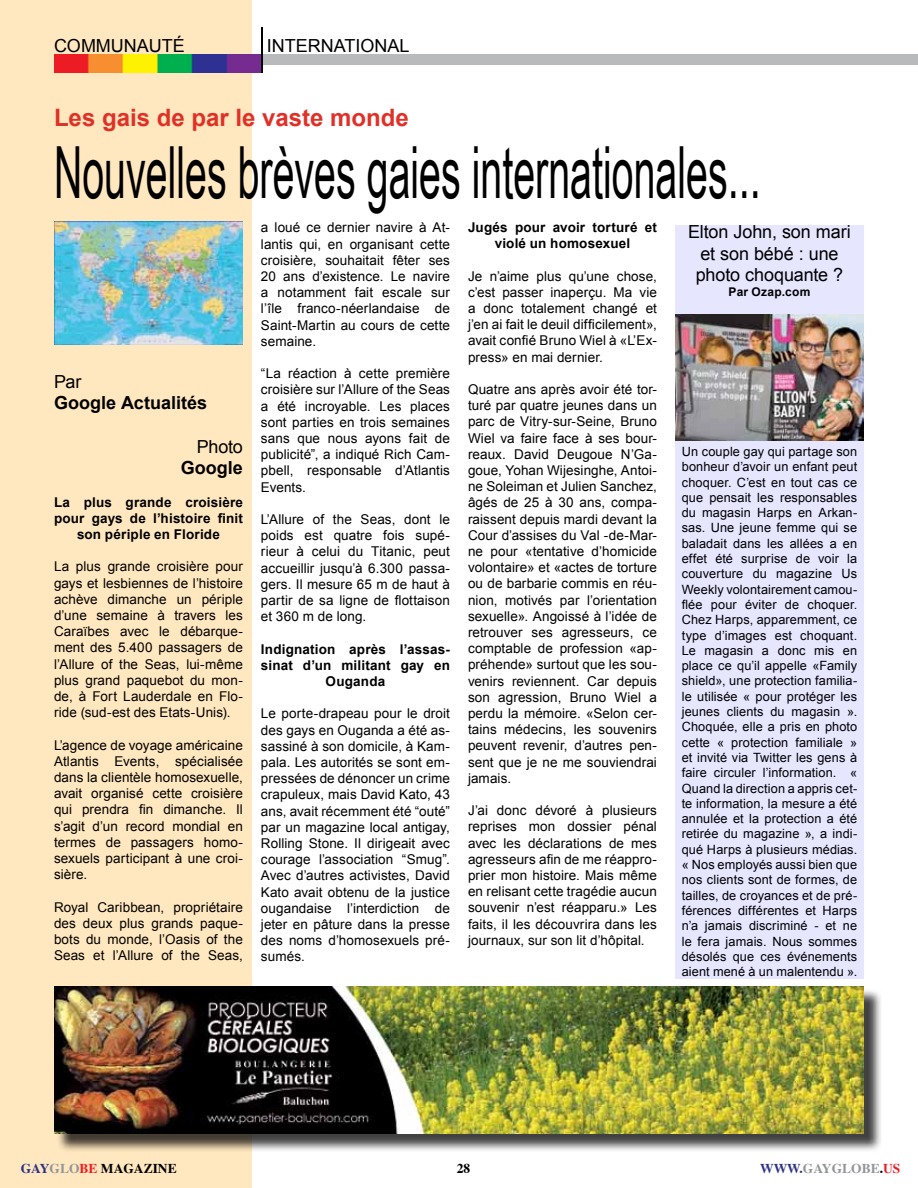
<style>
.page{position:relative;width:918px;height:1188px;background:#fff}
.page>*{position:absolute;margin:0;border:0;box-sizing:border-box;transform-origin:0 0}
.t1{font:72px "Arial Narrow";color:#000;scale:.67 1}
.t2{font:700 24px "Arial";color:#e03128}
.t3{font:18px/21.6px "Arial";letter-spacing:-.005em;color:#000;text-align:center}
.t4{font:700 18px "Arial";color:#000}
.t5{font:13.5px/16.2px "Arial";letter-spacing:.005em;color:#000;text-align:justify}
.t6{font:700 13.5px/16.2px "Arial";letter-spacing:.01em;color:#000;text-align:center}
.t7{font:700 13.5px "Times";color:#000}
.t8{font:700 13.5px "Times";color:#939598}
.t9{font:12.75px/15.3px "Arial";letter-spacing:.01em;color:#000;text-align:justify}
.t10{font:700 12px "Arial";letter-spacing:.02em;color:#000}
.s1{color:#2d3185}
.s2{color:#939598}
.s3{color:#ed1d24}
.s4{color:#000}
</style>
<div class="page">
<div style="left:0;top:0;width:252px;height:1188px;background:#ffe8bf"></div>
<img style="left:54px;top:54px;width:207px;height:19px">
<div style="left:261px;top:54px;width:657px;height:10px;background:#b8babc"></div>
<hr style="left:261px;top:27px;width:1px;height:45px;background:#000">
<img style="left:54px;top:222px;width:189px;height:123px">
<div style="left:675px;top:225px;width:189px;height:753px;background:#e6e7ff"></div>
<img style="left:675px;top:315px;width:189px;height:126px">
<div style="left:56px;top:989px;width:826px;height:164px;background:#000;opacity:.75"></div>
<img style="left:54px;top:986px;width:810px;height:148px">
<h3 class="t3" style="left:54px;top:35px;width:132px">COMMUNAUTÉ</h3>
<h3 class="t3" style="left:267px;top:35px;width:144px">INTERNATIONAL</h3>
<h2 class="t2" style="left:54px;top:102px;width:356px">Les gais de par le vaste monde</h2>
<h1 class="t1" style="left:54px;top:120px;width:1056px">Nouvelles brèves gaies internationales...</h1>
<h3 class="t3" style="left:54px;top:371px;width:29px">Par</h3>
<h3 class="t4" style="left:54px;top:391px;width:155px">Google Actualités</h3>
<h3 class="t3" style="left:197px;top:436px;width:48px">Photo</h3>
<h3 class="t4" style="left:181px;top:456px;width:64px">Google</h3>
<p class="t6" style="left:54px;top:494px;width:190px">La plus grande croisière pour gays de l’histoire finit son périple en Floride</p>
<p class="t5" style="left:54px;top:559px;width:191px">La plus grande croisière pour gays et lesbiennes de l’histoire achève dimanche un périple d’une semaine à travers les Caraïbes avec le débarque&shy;ment des 5.400 passagers de l’Allure of the Seas, lui-même plus grand paquebot du mon&shy;de, à Fort Lauderdale en Flo&shy;ride (sud-est des Etats-Unis).</p>
<p class="t5" style="left:54px;top:737px;width:190px">L’agence de voyage américaine Atlantis Events, spécialisée dans la clientèle homosexuelle, avait organisé cette croisière qui prendra fin dimanche. Il s’agit d’un record mondial en termes de passagers homo&shy;sexuels participant à une croi&shy;sière.</p>
<p class="t5" style="left:54px;top:899px;width:190px">Royal Caribbean, propriétaire des deux plus grands paque&shy;bots du monde, l’Oasis of the Seas et l’Allure of the Seas,</p>
<p class="t5" style="left:261px;top:220px;width:190px">a loué ce dernier navire à At&shy;lantis qui, en organisant cette croisière, souhaitait fêter ses 20 ans d’existence. Le navire a notamment fait escale sur l’île franco-néerlandaise de Saint-Martin au cours de cette semaine.</p>
<p class="t5" style="left:261px;top:365px;width:190px">“La réaction à cette première croisière sur l’Allure of the Seas a été incroyable. Les places sont parties en trois semaines sans que nous ayons fait de publicité”, a indiqué Rich Cam&shy;pbell, responsable d’Atlantis Events.</p>
<p class="t5" style="left:261px;top:511px;width:190px">L’Allure of the Seas, dont le poids est quatre fois supé&shy;rieur à celui du Titanic, peut accueillir jusqu’à 6.300 passa&shy;gers. Il mesure 65 m de haut à partir de sa ligne de flottaison et 360 m de long.</p>
<p class="t6" style="left:261px;top:641px;width:191px">Indignation après l’assas&shy;sinat d’un militant gay en<br>Ouganda</p>
<p class="t5" style="left:261px;top:706px;width:190px">Le porte-drapeau pour le droit des gays en Ouganda a été as&shy;sassiné à son domicile, à Kam&shy;pala. Les autorités se sont em&shy;pressées de dénoncer un crime crapuleux, mais David Kato, 43 ans, avait récemment été “outé” par un magazine local antigay, Rolling Stone. Il dirigeait avec courage l’association “Smug”.<br>Avec d’autres activistes, David Kato avait obtenu de la justice ougandaise l’interdiction de jeter en pâture dans la presse des noms d’homosexuels pré&shy;sumés.</p>
<p class="t6" style="left:468px;top:220px;width:190px">Jugés pour avoir torturé et violé un homosexuel</p>
<p class="t5" style="left:468px;top:268px;width:190px">Je n’aime plus qu’une chose, c’est passer inaperçu. Ma vie a donc totalement changé et j’en ai fait le deuil difficilement», avait confié Bruno Wiel à «L’Ex&shy;press» en mai dernier.</p>
<p class="t5" style="left:468px;top:381px;width:191px">Quatre ans après avoir été tor&shy;turé par quatre jeunes dans un parc de Vitry-sur-Seine, Bruno Wiel va faire face à ses bour&shy;reaux. David Deugoue N’Ga&shy;goue, Yohan Wijesinghe, Antoi&shy;ne Soleiman et Julien Sanchez, âgés de 25 à 30 ans, compa&shy;raissent depuis mardi devant la Cour d’assises du Val -de-Mar&shy;ne pour «tentative d’homicide volontaire» et «actes de torture ou de barbarie commis en réu&shy;nion, motivés par l’orientation sexuelle». Angoissé à l’idée de retrouver ses agresseurs, ce comptable de profession «ap&shy;préhende» surtout que les sou&shy;venirs reviennent. Car depuis son agression, Bruno Wiel a perdu la mémoire. «Selon cer&shy;tains médecins, les souvenirs peuvent revenir, d’autres pen&shy;sent que je ne me souviendrai jamais.</p>
<p class="t5" style="left:468px;top:803px;width:190px">J’ai donc dévoré à plusieurs reprises mon dossier pénal avec les déclarations de mes agresseurs afin de me réappro&shy;prier mon histoire. Mais même en relisant cette tragédie aucun souvenir n’est réapparu.» Les faits, il les découvrira dans les journaux, sur son lit d’hôpital.</p>
<h3 class="t3" style="left:688px;top:221px;width:164px">Elton John, son mari et son bébé : une photo choquante ?</h3>
<p class="t10" style="left:729px;top:284px;width:83px">Par Ozap.com</p>
<p class="t9" style="left:682px;top:444px;width:177px">Un couple gay qui partage son bonheur d’avoir un enfant peut choquer. C’est en tout cas ce que pensait les responsables du magasin Harps en Arkan&shy;sas. Une jeune femme qui se baladait dans les allées a en effet été surprise de voir la couverture du magazine Us Weekly volontairement camou&shy;flée pour éviter de choquer.<br>Chez Harps, apparemment, ce type d’images est choquant.<br>Le magasin a donc mis en place ce qu’il appelle «Family shield», une protection familia&shy;le utilisée « pour protéger les jeunes clients du magasin ».<br>Choquée, elle a pris en photo cette « protection familiale » et invité via Twitter les gens à faire circuler l’information. « Quand la direction a appris cet&shy;te information, la mesure a été annulée et la protection a été retirée du magazine », a indi&shy;qué Harps à plusieurs médias. « Nos employés aussi bien que nos clients sont de formes, de tailles, de croyances et de pré&shy;férences différentes et Harps n’a jamais discriminé - et ne le fera jamais. Nous sommes désolés que ces événements aient mené à un malentendu ».</p>
<p class="t7" style="left:21px;top:1159px;width:157px"><span class="s1">GAY</span><span class="s2">GLO</span><span class="s3">BE</span> MAGAZINE</p>
<p class="t7" style="left:457px;top:1159px;width:15px">28</p>
<p class="t8" style="left:760px;top:1159px;width:142px"><span class="s1">WWW.</span>GAYGLOBE<span class="s4">.</span><span class="s3">US</span></p>
</div>
